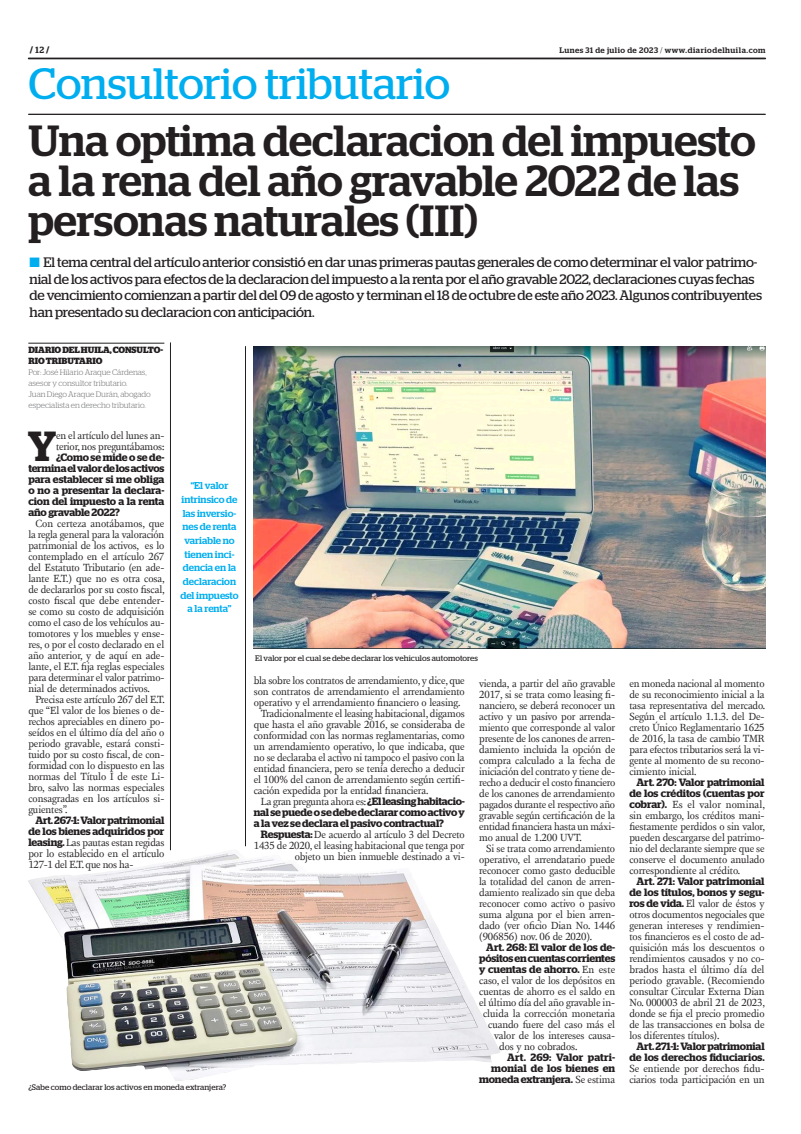
<style>
.page{position:relative;width:801px;height:1134px;background:#fff}
.page>*{position:absolute;margin:0;border:0;box-sizing:border-box;transform-origin:0 0}
.t1{font:43.9px "Stag";color:#00aeef}
.TITULO{font:500 43.5px/39.8px "Stag";color:#231f20}
.TEXTO_UNO{font:600 42px "Stag";color:#231f20}
.SUMARIO{font:13.7px/16.5px "Stag";letter-spacing:-.01em;color:#231f20}
.TEXTO{font:10.6px/11px "New Fournier BP";letter-spacing:-.01em;color:#231f20;text-align:justify}
.TEXTO-2{font:600 10.6px/11px "Stag";letter-spacing:-.01em;color:#231f20;text-align:justify}
.TEXTO_UNO-2{font:600 10.6px "Stag";letter-spacing:-.01em;color:#231f20}
.TEXTO_UNO-3{font:10.6px "New Fournier BP";letter-spacing:-.015em;color:#231f20}
.DESTACADO_AZUL{font:500 10px/13.7px "Stag";color:#00aeef;text-align:center}
.CREDITO_1{font:700 9px/11px "Stag";color:#231f20}
.CREDITO_2{font:300 8px/11px "Stag";color:#6c6d70}
.PIE_DE_FOTO{font:8px "Stag";letter-spacing:.005em;color:#231f20}
.t2{font:500 8px "Stag";letter-spacing:.06em;color:#231f20}
.s1{font-weight:500}
.s2{font-weight:300}
.s3{color:#00aeef}
.s4{font-family:"Stag";font-weight:600}
.s5{font-family:"New Fournier BP";font-weight:400}
</style>
<div class="page">
<svg style="left:28px;top:58px;width:737px;height:1px"></svg>
<hr style="left:28px;top:114px;width:737px;height:1px;background:#231f20">
<hr style="left:28px;top:343px;width:136px;height:1px;background:#231f20">
<img style="left:28px;top:853px;width:472px;height:228px">
<img style="left:254px;top:346px;width:511px;height:303px">
<hr style="left:170px;top:342px;width:1px;height:508px;background:#231f20">
<hr style="left:245px;top:346px;width:1px;height:500px;background:#231f20">
<p class="CREDITO_1" style="left:30px;top:45px;width:21px">/ <span class="s1">12</span> /</p>
<p class="t2" style="left:559px;top:45px;width:207px">Lunes 31 de julio de 2023 <span class="s2">/</span> www.diariodelhuila.com</p>
<p class="t1" style="left:28px;top:58px;width:423px">Consultorio tributario</p>
<p class="TITULO" style="left:28px;top:120px;width:729px">Una optima declaracion del impuesto a la rena del año gravable 2022 de las personas naturales (III)</p>
<p class="SUMARIO" style="left:30px;top:254px;width:734px"><span class="s3">■</span> El tema central del artículo anterior consistió en dar unas primeras pautas generales de como determinar el valor patrimo&shy;nial de los activos para efectos de la declaracion del impuesto a la renta por el año gravable 2022, declaraciones cuyas fechas de vencimiento comienzan a partir del del 09 de agosto y terminan el 18 de octubre de este año 2023. Algunos contribuyentes han presentado su declaracion con anticipación.</p>
<p class="CREDITO_1" style="left:28px;top:345px;width:136px">DIARIO DEL HUILA, CONSULTO-<br>RIO TRIBUTARIO</p>
<p class="CREDITO_2" style="left:28px;top:367px;width:120px">Por: José Hilario Araque Cárdenas, asesor y consultor tributario.</p>
<p class="CREDITO_2" style="left:28px;top:389px;width:124px">Juan Diego Araque Durán, abogado especialista en derecho tributario.</p>
<p class="TEXTO_UNO" style="left:28px;top:421px;width:30px">Y</p>
<p class="TEXTO_UNO-3" style="left:56px;top:428px;width:110px">en el artículo del lunes an-</p>
<p class="TEXTO_UNO-3" style="left:56px;top:439px;width:110px">terior, nos preguntábamos:</p>
<p class="TEXTO_UNO-2" style="left:56px;top:451px;width:110px">¿Como se mide o se de-</p>
<p class="TEXTO_UNO-2" style="left:28px;top:462px;width:138px">termina el valor de los activos</p>
<p class="TEXTO_UNO-2" style="left:28px;top:473px;width:138px">para establecer si me obliga</p>
<p class="TEXTO_UNO-2" style="left:28px;top:484px;width:138px">o no a presentar la declara-</p>
<p class="TEXTO_UNO-2" style="left:28px;top:495px;width:137px">cion del impuesto a la renta</p>
<p class="TEXTO_UNO-2" style="left:28px;top:506px;width:93px">año gravable 2022?</p>
<p class="TEXTO" style="left:28px;top:517px;width:138px;text-indent:7px">Con certeza anotábamos, que la regla general para la valoración patrimonial de los activos, es lo contemplado en el artículo 267 del Estatuto Tributario (en ade&shy;lante E.T.) que no es otra cosa, de declararlos por su costo fiscal, costo fiscal que debe entender&shy;se como su costo de adquisición como el caso de los vehículos au&shy;tomotores y los muebles y ense&shy;res, o por el costo declarado en el año anterior, y de aquí en ade&shy;lante, el E.T. fija reglas especiales para determinar el valor patrimo&shy;nial de determinados activos.</p>
<p class="TEXTO" style="left:28px;top:693px;width:138px;text-indent:7px">Precisa este artículo 267 del E.T. que “El valor de los bienes o de&shy;rechos apreciables en dinero po&shy;seídos en el último día del año o periodo gravable, estará consti&shy;tuido por su costo fiscal, de con&shy;formidad con lo dispuesto en las normas del Título I de este Li&shy;bro, salvo las normas especiales consagradas en los artículos si&shy;guientes”.</p>
<p class="TEXTO" style="left:28px;top:814px;width:138px;text-indent:7px"><span class="s4">Art. 267-1: Valor patrimonial de los bienes adquiridos por leasing.</span> Las pautas estan regidas por lo establecido en el artículo 127-1 del E.T. que nos ha-</p>
<p class="DESTACADO_AZUL" style="left:180px;top:479px;width:60px">“El valor intrinsico de las inversio&shy;nes de renta variable no tienen inci&shy;dencia en la declaracion del impuesto a la renta”</p>
<p class="PIE_DE_FOTO" style="left:255px;top:654px;width:224px">El valor por el cual se debe declarar los vehiculos automotores</p>
<p class="TEXTO" style="left:254px;top:675px;width:212px">bla sobre los contratos de arrendamiento, y dice, que son contratos de arrendamiento el arrendamiento operativo y el arrendamiento financiero o leasing.</p>
<p class="TEXTO" style="left:254px;top:708px;width:213px;text-indent:7px">Tradicionalmente el leasing habitacional, digamos que hasta el año gravable 2016, se consideraba de conformidad con las normas reglamentarias, como un arrendamiento operativo, lo que indicaba, que no se declaraba el activo ni tampoco el pasivo con la entidad financiera, pero se tenía derecho a deducir el 100% del canon de arrendamiento según certifi&shy;cación expedida por la entidad financiera.</p>
<p class="TEXTO-2" style="left:254px;top:796px;width:213px;text-indent:7px"><span class="s5">La gran pregunta ahora es:</span> ¿El leasing habitacio&shy;nal se puede o se debe declarar como activo y a la vez se declara el pasivo contractual?</p>
<p class="TEXTO" style="left:254px;top:829px;width:213px;text-align:right"><span class="s4">Respuesta:</span> De acuerdo al artículo 3 del Decreto<br>1435 de 2020, el leasing habitacional que tenga por objeto un bien inmueble destinado a vi-</p>
<p class="TEXTO" style="left:479px;top:678px;width:138px">vienda, a partir del año gravable 2017, si se trata como leasing fi&shy;nanciero, se deberá reconocer un activo y un pasivo por arrenda&shy;miento que corresponde al valor presente de los canones de arren&shy;damiento incluida la opción de compra calculado a la fecha de iniciación del contrato y tiene de&shy;recho a deducir el costo financiero de los canones de arrendamiento pagados durante el respectivo año gravable según certificación de la entidad financiera hasta un máxi&shy;mo anual de 1.200 UVT.</p>
<p class="TEXTO" style="left:479px;top:843px;width:138px;text-indent:7px">Si se trata como arrendamiento operativo, el arrendatario puede reconocer como gasto deducible la totalidad del canon de arren&shy;damiento realizado sin que deba reconocer como activo o pasivo suma alguna por el bien arren&shy;dado (ver oficio Dian No. 1446 (906856) nov. 06 de 2020).</p>
<p class="TEXTO-2" style="left:486px;top:942px;width:130px">Art. 268: El valor de los de-</p>
<p class="TEXTO-2" style="left:479px;top:953px;width:138px">pósitos en cuentas corrientes</p>
<p class="TEXTO-2" style="left:479px;top:964px;width:137px">y cuentas de ahorro. <span class="s5">En este</span></p>
<p class="TEXTO" style="left:479px;top:975px;width:138px">caso, el valor de los depósitos en</p>
<p class="TEXTO" style="left:479px;top:986px;width:137px">cuentas de ahorro es el saldo en</p>
<p class="TEXTO" style="left:479px;top:997px;width:137px">el último día del año gravable in-</p>
<p class="TEXTO" style="left:483px;top:1008px;width:134px">cluida la corrección monetaria</p>
<p class="TEXTO" style="left:488px;top:1019px;width:129px">cuando fuere del caso más el</p>
<p class="TEXTO" style="left:494px;top:1030px;width:122px">valor de los intereses causa-</p>
<p class="TEXTO" style="left:499px;top:1041px;width:80px">dos y no cobrados.</p>
<p class="TEXTO-2" style="left:479px;top:1052px;width:138px;text-align:right">Art. 269: Valor patri&shy;monial de los bienes en moneda extranjera. <span class="s5">Se estima</span></p>
<p class="TEXTO" style="left:629px;top:678px;width:137px">en moneda nacional al momento de su reconocimiento inicial a la tasa representativa del mercado.<br>Según el artículo 1.1.3. del De&shy;creto Único Reglamentario 1625 de 2016, la tasa de cambio TMR para efectos tributarios será la vi&shy;gente al momento de su recono&shy;cimiento inicial.</p>
<p class="TEXTO" style="left:629px;top:777px;width:137px;text-indent:7px"><span class="s4">Art. 270: Valor patrimonial de los créditos (cuentas por cobrar).</span> Es el valor nominal, sin embargo, los créditos mani&shy;fiestamente perdidos o sin valor, pueden descargarse del patrimo&shy;nio del declarante siempre que se conserve el documento anulado correspondiente al crédito.</p>
<p class="TEXTO" style="left:629px;top:876px;width:137px;text-indent:7px"><span class="s4">Art. 271: Valor patrimonial de los títulos, bonos y segu&shy;ros de vida.</span> El valor de éstos y otros documentos negociales que generan intereses y rendimien&shy;tos financieros es el costo de ad&shy;quisición más los descuentos o rendimientos causados y no co&shy;brados hasta el último día del periodo gravable. (Recomiendo consultar Circular Externa Dian No. 000003 de abril 21 de 2023, donde se fija el precio promedio de las transacciones en bolsa de los diferentes títulos).</p>
<p class="TEXTO" style="left:629px;top:1041px;width:137px;text-indent:7px"><span class="s4">Art. 271-1: Valor patrimonial de los derechos fiduciarios.<br></span>Se entiende por derechos fidu&shy;ciarios toda participación en un</p>
<p class="PIE_DE_FOTO" style="left:28px;top:1082px;width:199px">¿Sabe como declarar los activos en moneda extranjera?</p>
</div>
